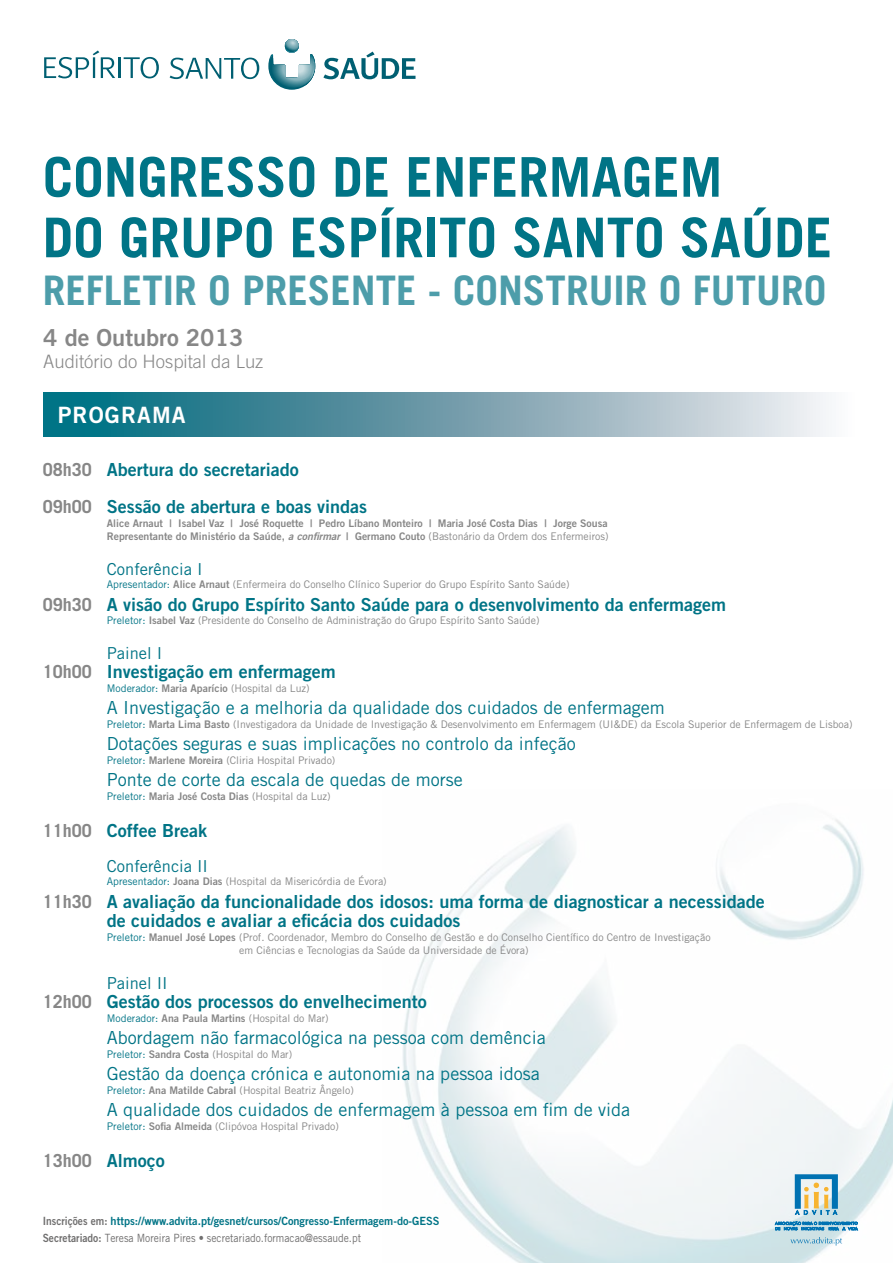
<style>
.page{position:relative;width:893px;height:1263px;background:#fff}
.page>*{position:absolute;margin:0;border:0;box-sizing:border-box;transform-origin:0 0}
.t1{font:700 54.9px/60.6px "Trade Gothic LT Std";color:#007486}
.t2{font:700 40.8px "Trade Gothic LT Std";color:#4d9daa}
.t3{font:23.4px "Trade Gothic LT Std Bd 2";color:#878787}
.t4{font:22.5px "Trade Gothic LT Std Bd 2";letter-spacing:.05em;color:#fff}
.t5{font:300 18.45px "Trade Gothic LT Std";color:#878787}
.t6{font:18px/37.5px "Trade Gothic LT Std Bd 2";color:#007486}
.t7{font:18px "Trade Gothic LT Std";color:#007486}
.t8{font:16.5px "Trade Gothic LT Std";color:#007486}
.t9{font:11.4px "Trade Gothic LT Std Bd 2";color:#007486;scale:.96 1}
.t10{font:11.4px "Trade Gothic LT Std";color:#706f6f;scale:.9 1}
.t11{font:10.5px/13.5px "Trade Gothic LT Std";color:#878787}
.t12{font:10.5px/13.5px "Trade Gothic LT Std Bd 2";color:#878787}
.s1{font-family:"Trade Gothic LT Std";font-weight:700;color:#878787}
.s2{font-family:"Trade Gothic LT Std Bd 2 Obl"}
.s3{font-family:"Trade Gothic LT Std"}
.s4{color:#007486}
.s5{font-family:"Trade Gothic LT Std Bd 2"}
.s6{font-family:"Trade Gothic LT Std";color:#007486}
.s7{color:#706f6f}
</style>
<div class="page">
<img style="left:403px;top:819px;width:490px;height:444px">
<svg style="left:790px;top:1237px;width:52px;height:8px"></svg>
<svg style="left:795px;top:1174px;width:43px;height:41px;background:#95b9bf"></svg>
<svg style="left:775px;top:1221px;width:83px;height:10px"></svg>
<svg style="left:43px;top:392px;width:786px;height:44px;background:#70a2af"></svg>
<svg style="left:268px;top:39px;width:47px;height:51px"></svg>
<svg style="left:44px;top:50px;width:71px;height:28px"></svg>
<hr style="left:119px;top:57px;width:2px;height:21px;background:#005f72">
<svg style="left:124px;top:57px;width:35px;height:21px"></svg>
<svg style="left:170px;top:58px;width:89px;height:21px"></svg>
<svg style="left:323px;top:52px;width:92px;height:27px"></svg>
<h1 class="t1" style="left:43px;top:146px;width:791px">CONGRESSO DE ENFERMAGEM<br>DO GRUPO ESPÍRITO SANTO SAÚDE</h1>
<h2 class="t2" style="left:43px;top:265px;width:785px">REFLETIR O PRESENTE - CONSTRUIR O FUTURO</h2>
<h3 class="t3" style="left:43px;top:323px;width:202px">4 de Outubro 2013</h3>
<h3 class="t5" style="left:43px;top:350px;width:222px">Auditório do Hospital da Luz</h3>
<h3 class="t4" style="left:58px;top:401px;width:129px">PROGRAMA</h3>
<h3 class="t6" style="left:43px;top:450px;width:326px"><span class="s1">08h30</span> Abertura do secretariado<br><span class="s1">09h00</span> Sessão de abertura e boas vindas</h3>
<p class="t12" style="left:107px;top:516px;width:503px">Alice Arnaut | Isabel Vaz | José Roquette | Pedro Líbano Monteiro | Maria José Costa Dias | Jorge Sousa<br>Representante do Ministério da Saúde, <span class="s2">a confirmar</span> | Germano Couto <span class="s3">(Bastonário da Ordem dos Enfermeiros)</span></p>
<h3 class="t8" style="left:107px;top:559px;width:97px">Conferência I</h3>
<p class="t11" style="left:107px;top:578px;width:464px"><span class="s4">Apresentador:</span> <span class="s5">Alice Arnaut</span> (Enfermeira do Conselho Clínico Superior do Grupo Espírito Santo Saúde)</p>
<h3 class="t6" style="left:43px;top:585px;width:685px"><span class="s1">09h30</span> A visão do Grupo Espírito Santo Saúde para o desenvolvimento da enfermagem</h3>
<p class="t11" style="left:107px;top:614px;width:434px"><span class="s4">Preletor:</span> <span class="s5">Isabel Vaz</span> (Presidente do Conselho de Administração do Grupo Espírito Santo Saúde)</p>
<h3 class="t8" style="left:107px;top:643px;width:57px">Painel I</h3>
<h3 class="t6" style="left:43px;top:653px;width:295px"><span class="s1">10h00</span> Investigação em enfermagem</h3>
<p class="t11" style="left:107px;top:681px;width:204px"><span class="s4">Moderador:</span> <span class="s5">Maria Aparício</span> (Hospital da Luz)</p>
<h3 class="t7" style="left:107px;top:697px;width:559px">A Investigação e a melhoria da qualidade dos cuidados de enfermagem</h3>
<p class="t11" style="left:107px;top:717px;width:747px"><span class="s4">Preletor:</span> <span class="s5">Marta Lima Basto</span> (Investigadora da Unidade de Investigação &amp; Desenvolvimento em Enfermagem (UI&amp;DE) da Escola Superior de Enfermagem de Lisboa)</p>
<h3 class="t7" style="left:107px;top:733px;width:470px">Dotações seguras e suas implicações no controlo da infeção</h3>
<p class="t11" style="left:107px;top:753px;width:230px"><span class="s4">Preletor:</span> <span class="s5">Marlene Moreira</span> (Cliria Hospital Privado)</p>
<h3 class="t7" style="left:107px;top:769px;width:357px">Ponte de corte da escala de quedas de morse</h3>
<p class="t12" style="left:107px;top:789px;width:225px"><span class="s6">Preletor:</span> Maria José Costa Dias <span class="s3">(Hospital da Luz)</span></p>
<h3 class="t6" style="left:43px;top:812px;width:166px"><span class="s1">11h00</span> Coffee Break</h3>
<h3 class="t8" style="left:107px;top:856px;width:103px">Conferência II</h3>
<p class="t11" style="left:107px;top:875px;width:281px"><span class="s4">Apresentador:</span> <span class="s5">Joana Dias</span> (Hospital da Misericórdia de Évora)</p>
<h3 class="t6" style="left:107px;top:891px;width:659px;line-height:19.5px;text-indent:-64px"><span class="s1">11h30</span> A avaliação da funcionalidade dos idosos: uma forma de diagnosticar a necessidade de cuidados e avaliar a eficácia dos cuidados</h3>
<p class="t11" style="left:239px;top:930px;width:473px;text-indent:-132px"><span class="s4">Preletor:</span> <span class="s5">Manuel José Lopes</span> (Prof. Coordenador, Membro do Conselho de Gestão e do Conselho Científico do Centro de Investigação em Ciências e Tecnologias da Saúde da Universidade de Évora)</p>
<h3 class="t8" style="left:107px;top:973px;width:62px">Painel II</h3>
<h3 class="t6" style="left:43px;top:983px;width:386px"><span class="s1">12h00</span> Gestão dos processos do envelhecimento</h3>
<p class="t12" style="left:107px;top:1011px;width:223px"><span class="s6">Moderador:</span> Ana Paula Martins <span class="s3">(Hospital do Mar)</span></p>
<h3 class="t7" style="left:107px;top:1027px;width:440px">Abordagem não farmacológica na pessoa com demência</h3>
<p class="t11" style="left:107px;top:1047px;width:187px"><span class="s4">Preletor:</span> <span class="s5">Sandra Costa</span> (Hospital do Mar)</p>
<h3 class="t7" style="left:107px;top:1063px;width:434px">Gestão da doença crónica e autonomia na pessoa idosa</h3>
<p class="t11" style="left:107px;top:1083px;width:248px"><span class="s4">Preletor:</span> <span class="s5">Ana Matilde Cabral</span> (Hospital Beatriz Ângelo)</p>
<h3 class="t7" style="left:107px;top:1099px;width:525px">A qualidade dos cuidados de enfermagem à pessoa em fim de vida</h3>
<p class="t11" style="left:107px;top:1119px;width:234px"><span class="s4">Preletor:</span> <span class="s5">Sofia Almeida</span> (Clipóvoa Hospital Privado)</p>
<h3 class="t6" style="left:43px;top:1142px;width:124px"><span class="s1">13h00</span> Almoço</h3>
<p class="t9" style="left:43px;top:1214px;width:415px"><span class="s7">Inscrições em:</span> https://www.advita.pt/gesnet/cursos/Congresso-Enfermagem-do-GESS</p>
<p class="t10" style="left:43px;top:1231px;width:355px"><span class="s5">Secretariado:</span> Teresa Moreira Pires • secretariado.formacao@essaude.pt</p>
</div>
